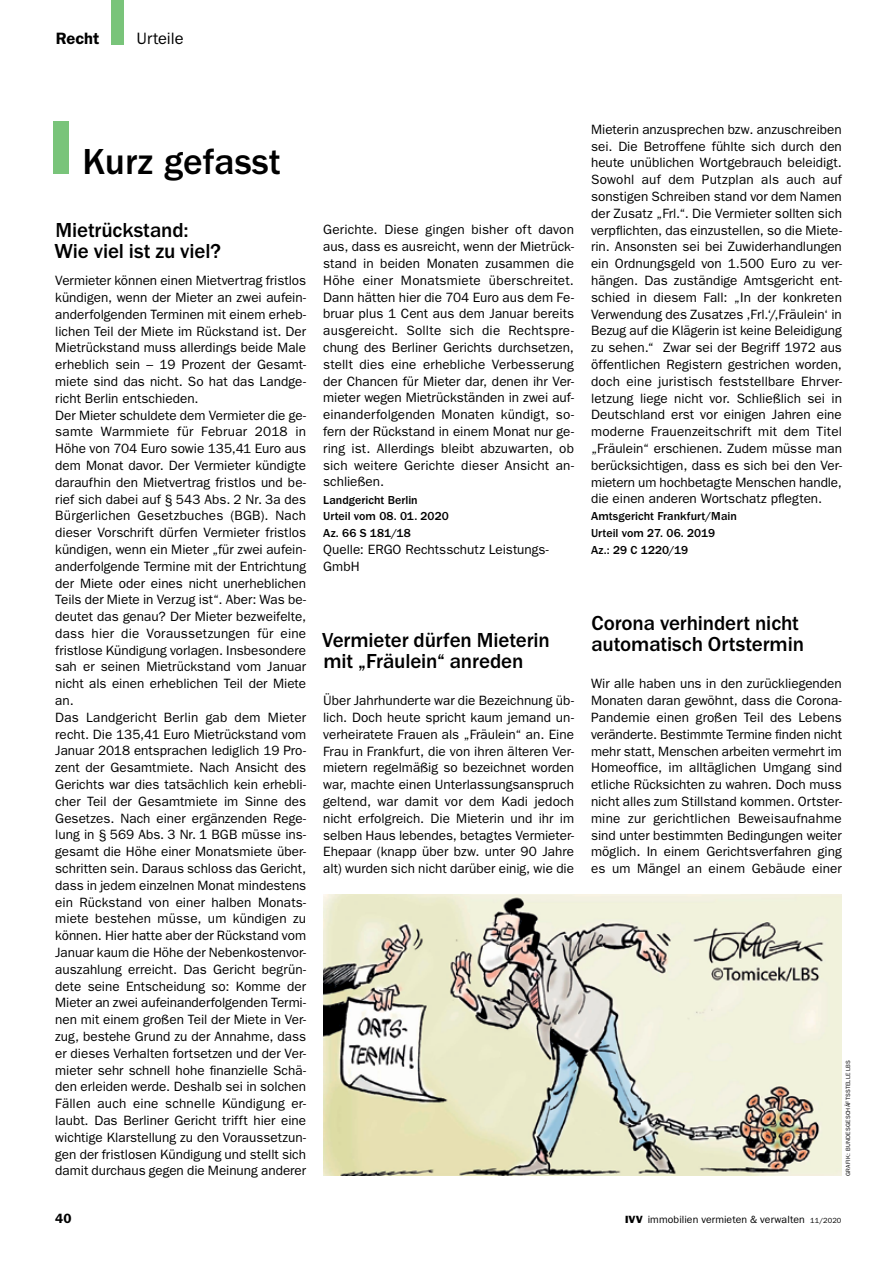
<style>
.page{position:relative;width:893px;height:1263px;background:#fff}
.page>*{position:absolute;margin:0;border:0;box-sizing:border-box;transform-origin:0 0}
.t1{font:500 37.5px "ITC Franklin Gothic Std";color:#000}
.t2{font:500 21px/21px "ITC Franklin Gothic Std";letter-spacing:-.005em;color:#000}
.t3{font:16.5px "ITC Franklin Gothic Std";letter-spacing:-.005em;color:#000}
.t4{font:600 16.5px "ITC Franklin Gothic Std";color:#000}
.t5{font:13.5px/16.8px "ITC Franklin Gothic Std";color:#000;text-align:justify}
.t6{font:600 13.5px "ITC Franklin Gothic Std";color:#000}
.t7{font:500 12px/16.8px "ITC Franklin Gothic Std";letter-spacing:.005em;color:#000}
.t8{font:10.5px "ITC Franklin Gothic Std";letter-spacing:.005em;color:#000}
.t9{font:6px "ITC Franklin Gothic Std";letter-spacing:.04em;color:#000}
.s1{color:#79c47a}
.s2{font-family:"ITC Franklin Gothic Std Hvy"}
.s3{font-size:7.5px}
</style>
<div class="page">
<img style="left:323px;top:894px;width:519px;height:282px">
<p class="t4" style="left:56px;top:29px;width:45px">Recht</p>
<p class="t3" style="left:136px;top:29px;width:49px">Urteile</p>
<h1 class="t1" style="left:51px;top:140px;width:231px"><span class="s1">❙</span> Kurz gefasst</h1>
<h2 class="t2" style="left:54px;top:220px;width:168px">Mietrückstand:<br>Wie viel ist zu viel?</h2>
<p class="t5" style="left:55px;top:272px;width:252px;text-align:left">Vermieter können einen Mietvertrag fristlos kündigen, wenn der Mieter an zwei aufein&shy;anderfolgenden Terminen mit einem erheb&shy;lichen Teil der Miete im Rückstand ist. Der Mietrückstand muss allerdings beide Male erheblich sein – 19 Prozent der Gesamt&shy;miete sind das nicht. So hat das Landge&shy;richt Berlin entschieden.<br>Der Mieter schuldete dem Vermieter die ge&shy;samte Warmmiete für Februar 2018 in Höhe von 704 Euro sowie 135,41 Euro aus dem Monat davor. Der Vermieter kündigte daraufhin den Mietvertrag fristlos und be&shy;rief sich dabei auf § 543 Abs. 2 Nr. 3a des Bürgerlichen Gesetzbuches (BGB). Nach dieser Vorschrift dürfen Vermieter fristlos kündigen, wenn ein Mieter „für zwei aufein&shy;anderfolgende Termine mit der Entrichtung der Miete oder eines nicht unerheblichen Teils der Miete in Verzug ist“. Aber: Was be&shy;deutet das genau? Der Mieter bezweifelte, dass hier die Voraussetzungen für eine fristlose Kündigung vorlagen. Insbesondere sah er seinen Mietrückstand vom Januar nicht als einen erheblichen Teil der Miete an.<br>Das Landgericht Berlin gab dem Mieter recht. Die 135,41 Euro Mietrückstand vom Januar 2018 entsprachen lediglich 19 Pro&shy;zent der Gesamtmiete. Nach Ansicht des Gerichts war dies tatsächlich kein erhebli&shy;cher Teil der Gesamtmiete im Sinne des Gesetzes. Nach einer ergänzenden Rege&shy;lung in § 569 Abs. 3 Nr. 1 BGB müsse ins&shy;gesamt die Höhe einer Monatsmiete über&shy;schritten sein. Daraus schloss das Gericht, dass in jedem einzelnen Monat mindestens ein Rückstand von einer halben Monats&shy;miete bestehen müsse, um kündigen zu können. Hier hatte aber der Rückstand vom Januar kaum die Höhe der Nebenkostenvor&shy;auszahlung erreicht. Das Gericht begrün&shy;dete seine Entscheidung so: Komme der Mieter an zwei aufeinanderfolgenden Termi&shy;nen mit einem großen Teil der Miete in Ver&shy;zug, bestehe Grund zu der Annahme, dass er dieses Verhalten fortsetzen und der Ver&shy;mieter sehr schnell hohe finanzielle Schä&shy;den erleiden werde. Deshalb sei in solchen Fällen auch eine schnelle Kündigung er&shy;laubt. Das Berliner Gericht trifft hier eine wichtige Klarstellung zu den Voraussetzun&shy;gen der fristlosen Kündigung und stellt sich damit durchaus gegen die Meinung anderer</p>
<p class="t5" style="left:323px;top:222px;width:252px">Gerichte. Diese gingen bisher oft davon aus, dass es ausreicht, wenn der Mietrück&shy;stand in beiden Monaten zusammen die Höhe einer Monatsmiete überschreitet.<br>Dann hätten hier die 704 Euro aus dem Fe&shy;bruar plus 1 Cent aus dem Januar bereits ausgereicht. Sollte sich die Rechtspre&shy;chung des Berliner Gerichts durchsetzen, stellt dies eine erhebliche Verbesserung der Chancen für Mieter dar, denen ihr Ver&shy;mieter wegen Mietrückständen in zwei auf&shy;einanderfolgenden Monaten kündigt, so&shy;fern der Rückstand in einem Monat nur ge&shy;ring ist. Allerdings bleibt abzuwarten, ob sich weitere Gerichte dieser Ansicht an&shy;schließen.</p>
<p class="t7" style="left:323px;top:491px;width:127px">Landgericht Berlin<br>Urteil vom 08. 01. 2020<br>Az. 66 S 181/18</p>
<p class="t5" style="left:323px;top:541px;width:227px">Quelle: ERGO Rechtsschutz Leistungs-<br>GmbH</p>
<h2 class="t2" style="left:322px;top:629px;width:229px">Vermieter dürfen Mieterin mit „Fräulein“ anreden</h2>
<p class="t5" style="left:323px;top:692px;width:252px">Über Jahrhunderte war die Bezeichnung üb&shy;lich. Doch heute spricht kaum jemand un&shy;verheiratete Frauen als „Fräulein“ an. Eine Frau in Frankfurt, die von ihren älteren Ver&shy;mietern regelmäßig so bezeichnet worden war, machte einen Unterlassungsanspruch geltend, war damit vor dem Kadi jedoch nicht erfolgreich. Die Mieterin und ihr im selben Haus lebendes, betagtes Vermieter-Ehepaar (knapp über bzw. unter 90 Jahre alt) wurden sich nicht darüber einig, wie die</p>
<p class="t5" style="left:591px;top:121px;width:252px">Mieterin anzusprechen bzw. anzuschreiben sei. Die Betroffene fühlte sich durch den heute unüblichen Wortgebrauch beleidigt.<br>Sowohl auf dem Putzplan als auch auf sonstigen Schreiben stand vor dem Namen der Zusatz „Frl.“. Die Vermieter sollten sich verpflichten, das einzustellen, so die Miete&shy;rin. Ansonsten sei bei Zuwiderhandlungen ein Ordnungsgeld von 1.500 Euro zu ver&shy;hängen. Das zuständige Amtsgericht ent&shy;schied in diesem Fall: „In der konkreten Verwendung des Zusatzes ,Frl.‘/,Fräulein‘ in Bezug auf die Klägerin ist keine Beleidigung zu sehen.“ Zwar sei der Begriff 1972 aus öffentlichen Registern gestrichen worden, doch eine juristisch feststellbare Ehrver&shy;letzung liege nicht vor. Schließlich sei in Deutschland erst vor einigen Jahren eine moderne Frauenzeitschrift mit dem Titel „Fräulein“ erschienen. Zudem müsse man berücksichtigen, dass es sich bei den Ver&shy;mietern um hochbetagte Menschen handle, die einen anderen Wortschatz pflegten.</p>
<p class="t7" style="left:591px;top:508px;width:147px">Amtsgericht Frankfurt/Main<br>Urteil vom 27. 06. 2019<br>Az.: 29 C 1220/19</p>
<h2 class="t2" style="left:591px;top:613px;width:214px">Corona verhindert nicht automatisch Ortstermin</h2>
<p class="t5" style="left:591px;top:675px;width:252px">Wir alle haben uns in den zurückliegenden Monaten daran gewöhnt, dass die Corona-Pandemie einen großen Teil des Lebens veränderte. Bestimmte Termine finden nicht mehr statt, Menschen arbeiten vermehrt im Homeoffice, im alltäglichen Umgang sind etliche Rücksichten zu wahren. Doch muss nicht alles zum Stillstand kommen. Ortster&shy;mine zur gerichtlichen Beweisaufnahme sind unter bestimmten Bedingungen weiter möglich. In einem Gerichtsverfahren ging es um Mängel an einem Gebäude einer</p>
<p class="t9" style="left:845px;top:1176px;width:118px;rotate:-90deg">Grafik: Bundesgeschäftsstelle LBS</p>
<p class="t6" style="left:55px;top:1211px;width:18px">40</p>
<p class="t8" style="left:625px;top:1214px;width:218px"><span class="s2">IVV</span> immobilien vermieten &amp; verwalten <span class="s3">11/2020</span></p>
</div>
